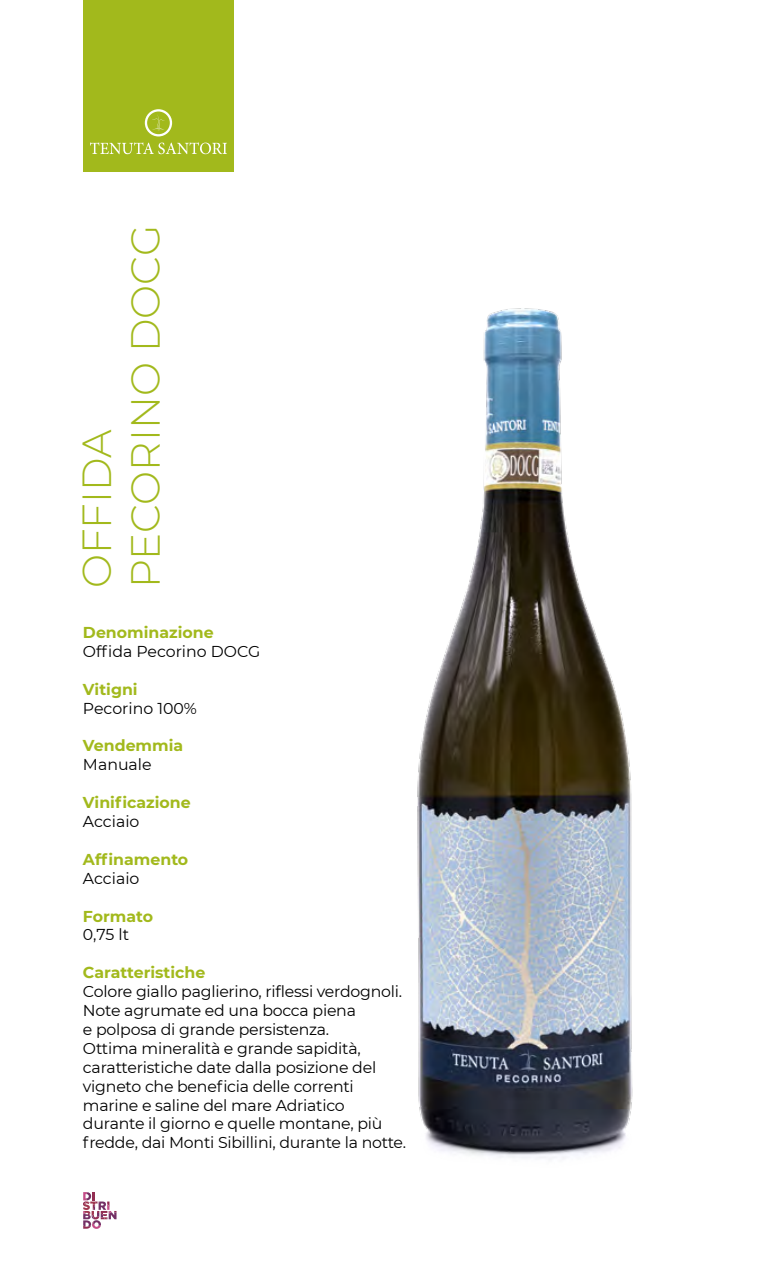
<style>
.page{position:relative;width:766px;height:1276px;background:#fff}
.page>*{position:absolute;margin:0;border:0;box-sizing:border-box;transform-origin:0 0}
.t1{font:300 40.5px/48.6px "Montserrat";color:#a2b91c}
.t2{font:15.75px/18.9px "Montserrat";letter-spacing:-.015em;color:#000}
.t3{font:700 15.75px "Montserrat";color:#a2b91c}
</style>
<div class="page">
<img style="left:417px;top:308px;width:216px;height:852px">
<div style="left:83px;top:0;width:151px;height:171px;background:#a2b91c"></div>
<svg style="left:83px;top:1192px;width:33px;height:36px"></svg>
<svg style="left:90px;top:142px;width:137px;height:12px"></svg>
<svg style="left:145px;top:109px;width:27px;height:27px"></svg>
<h1 class="t1" style="left:71px;top:588px;width:365px;rotate:-90deg">OFFIDA<br>PECORINO DOCG</h1>
<p class="t3" style="left:83px;top:621px;width:132px">Denominazione</p>
<p class="t2" style="left:83px;top:641px;width:179px">Offida Pecorino DOCG</p>
<p class="t3" style="left:83px;top:677px;width:56px">Vitigni</p>
<p class="t2" style="left:83px;top:698px;width:115px">Pecorino 100%</p>
<p class="t3" style="left:83px;top:734px;width:102px">Vendemmia</p>
<p class="t2" style="left:83px;top:754px;width:70px">Manuale</p>
<p class="t3" style="left:83px;top:791px;width:109px">Vinificazione</p>
<p class="t2" style="left:83px;top:811px;width:58px">Acciaio</p>
<p class="t3" style="left:83px;top:848px;width:107px">Affinamento</p>
<p class="t2" style="left:83px;top:868px;width:58px">Acciaio</p>
<p class="t3" style="left:83px;top:904px;width:72px">Formato</p>
<p class="t2" style="left:83px;top:925px;width:48px">0,75 lt</p>
<p class="t3" style="left:83px;top:961px;width:124px">Caratteristiche</p>
<p class="t2" style="left:83px;top:981px;width:325px">Colore giallo paglierino, riflessi verdognoli.<br>Note agrumate ed una bocca piena<br>e polposa di grande persistenza.<br>Ottima mineralità e grande sapidità, caratteristiche date dalla posizione del vigneto che beneficia delle correnti marine e saline del mare Adriatico durante il giorno e quelle montane, più fredde, dai Monti Sibillini, durante la notte.</p>
</div>
